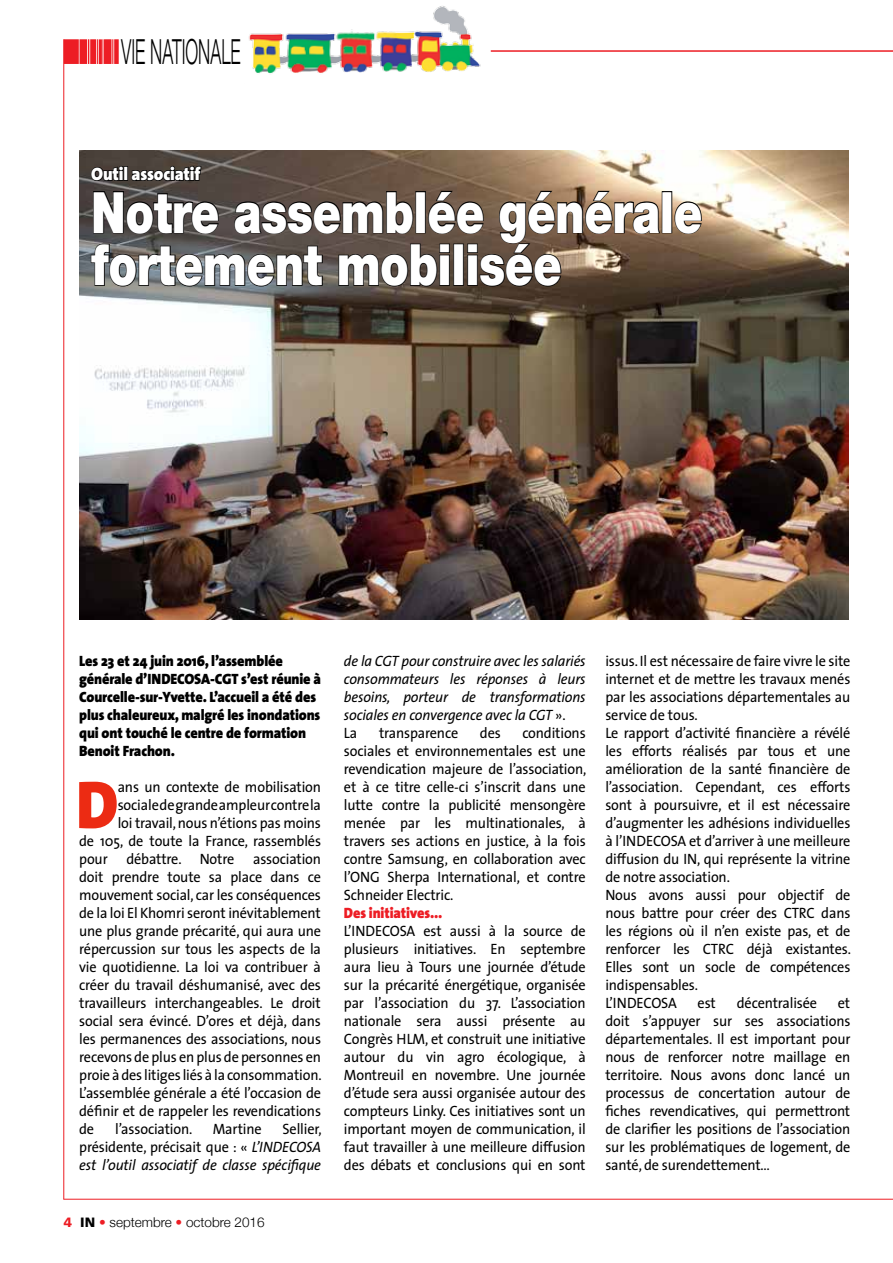
<style>
.page{position:relative;width:893px;height:1263px;background:#fff}
.page>*{position:absolute;margin:0;border:0;box-sizing:border-box;transform-origin:0 0}
.t1{font:900 68.4px "The Sans";color:#ec2b13;scale:.95 1}
.t2{font:900 57px/52.5px "Helvetica Neue";letter-spacing:-.01em;color:#fff;scale:.8 1}
.t3{font:300 34.5px "Helvetica Neue";color:#000;scale:.5 1}
.t4{font:900 18px "The Sans";letter-spacing:-.01em;color:#fff;scale:.95 1}
.t5{font:15px/18px "The Sans";letter-spacing:-.01em;color:#000;text-align:justify;scale:.95 1}
.t6{font:italic 15px/18px "The Sans";letter-spacing:-.01em;color:#000;text-align:justify;scale:.95 1}
.t7{font:900 15px/18px "The Sans";letter-spacing:-.01em;color:#000;scale:.95 1}
.t8{font:900 15px "The Sans";letter-spacing:-.01em;color:#ed1d24;scale:.95 1}
.t9{font:300 13.5px "Helvetica Neue";color:#000}
.s1{font-style:normal}
.s2{font-family:"Frutiger LT Std";font-weight:900;color:#ed1d24}
.s3{font-family:"Frutiger LT Std";font-weight:900}
.s4{color:#ed1d24}
</style>
<div class="page">
<hr style="left:63px;top:39px;width:1px;height:1160px;background:#ed1d24">
<hr style="left:63px;top:1199px;width:830px;height:1px;background:#ed1d24">
<div style="left:64px;top:39px;width:15px;height:25px;background:#ed1d24"></div>
<div style="left:80px;top:39px;width:7px;height:25px;background:#ed1d24"></div>
<svg style="left:88px;top:39px;width:1px;height:25px"></svg>
<div style="left:90px;top:39px;width:6px;height:25px;background:#ed1d24"></div>
<svg style="left:97px;top:39px;width:7px;height:25px"></svg>
<div style="left:104px;top:39px;width:8px;height:25px;background:#ed1d24"></div>
<svg style="left:112px;top:39px;width:1px;height:25px"></svg>
<div style="left:114px;top:39px;width:5px;height:25px;background:#ed1d24"></div>
<hr style="left:491px;top:50px;width:402px;height:2px;background:#ed1d24">
<img style="left:79px;top:151px;width:770px;height:468px">
<svg style="left:90px;top:166px;width:34px;height:16px"></svg>
<div style="left:119px;top:170px;width:4px;height:11px;border:2px solid #000"></div>
<div style="left:123px;top:166px;width:5px;height:15px;border:2px solid #000"></div>
<svg style="left:130px;top:165px;width:72px;height:17px"></svg>
<div style="left:662px;top:191px;width:10px;height:42px;border:2px solid #000"></div>
<svg style="left:674px;top:201px;width:29px;height:34px"></svg>
<svg style="left:90px;top:189px;width:572px;height:98px;background:#5c5047"></svg>
<img style="left:249px;top:6px;width:242px;height:68px">
<h3 class="t3" style="left:121px;top:24px;width:241px">vie nationale</h3>
<p class="t4" style="left:91px;top:159px;width:117px">Outil associatif</p>
<h2 class="t2" style="left:91px;top:186px;width:765px">Notre assemblée générale fortement mobilisée</h2>
<p class="t7" style="left:79px;top:652px;width:256px">Les 23 et 24 juin 2016, l’assemblée générale d’IN DECOSA-CGT s’est réunie à Courcelle-sur-Yvette. L’accueil a été des plus chaleureux, malgré les inondations qui ont touché le centre de formation Benoit Frachon.</p>
<h1 class="t1" style="left:76px;top:747px;width:46px">D</h1>
<p class="t5" style="left:118px;top:777px;width:216px">ans un contexte de mobilisation</p>
<p class="t5" style="left:118px;top:795px;width:216px">sociale de grande ampleur contre la</p>
<p class="t5" style="left:118px;top:813px;width:216px">loi travail, nous n’étions pas moins</p>
<p class="t5" style="left:79px;top:831px;width:256px">de 105, de toute la France, rassemblés</p>
<p class="t5" style="left:79px;top:849px;width:256px">pour débattre. Notre association</p>
<p class="t5" style="left:79px;top:867px;width:256px">doit prendre toute sa place dans ce</p>
<p class="t5" style="left:79px;top:885px;width:256px">mouvement social, car les conséquences</p>
<p class="t5" style="left:79px;top:903px;width:256px">de la loi El Khomri seront inévitablement</p>
<p class="t5" style="left:79px;top:921px;width:256px">une plus grande précarité, qui aura une</p>
<p class="t5" style="left:79px;top:939px;width:256px">répercussion sur tous les aspects de la</p>
<p class="t5" style="left:79px;top:957px;width:256px">vie quotidienne. La loi va contribuer à</p>
<p class="t5" style="left:79px;top:975px;width:256px">créer du travail déshumanisé, avec des</p>
<p class="t5" style="left:79px;top:993px;width:256px">travailleurs interchangeables. Le droit</p>
<p class="t5" style="left:79px;top:1011px;width:256px">social sera évincé. D’ores et déjà, dans</p>
<p class="t5" style="left:79px;top:1029px;width:256px">les permanences des associations, nous</p>
<p class="t5" style="left:79px;top:1047px;width:256px">recevons de plus en plus de personnes en</p>
<p class="t5" style="left:79px;top:1065px;width:257px">proie à des litiges liés à la consommation.</p>
<p class="t5" style="left:79px;top:1083px;width:256px">L’assemblée générale a été l’occasion de</p>
<p class="t5" style="left:79px;top:1101px;width:256px">définir et de rappeler les revendications</p>
<p class="t5" style="left:79px;top:1119px;width:17px">de</p>
<p class="t5" style="left:115px;top:1119px;width:83px">l’association.</p>
<p class="t5" style="left:213px;top:1119px;width:53px">Martine</p>
<p class="t6" style="left:79px;top:1119px;width:257px;text-indent:203px"><span class="s1">Sellier, présidente, précisait que : «</span> L’INDECOSA est l’outil associatif de classe spécifique</p>
<p class="t9" style="left:64px;top:1211px;width:202px"><span class="s2">4</span> <span class="s3">IN</span> <span class="s4">•</span> septembre <span class="s4">•</span> octobre 2016</p>
<p class="t6" style="left:344px;top:651px;width:256px;text-align:left">de la CGT pour construire avec les salariés consommateurs les réponses à leurs besoins, porteur de transformations sociales en convergence avec la CGT <span class="s1">».<br>La</span></p>
<p class="t5" style="left:344px;top:723px;width:257px;text-indent:179px">conditions sociales et environnementales est une revendication majeure de l’association, et à ce titre celle-ci s’inscrit dans une lutte contre la publicité mensongère menée par les multinationales, à travers ses actions en justice, à la fois contre Samsung, en collaboration avec l’ONG Sherpa International, et contre Schneider Electric.</p>
<p class="t8" style="left:344px;top:900px;width:105px">Des initiatives...</p>
<p class="t5" style="left:344px;top:921px;width:256px">L’INDECOSA est aussi à la source de plusieurs initiatives. En septembre aura lieu à Tours une journée d’étude sur la précarité énergétique, organisée par l’association du 37. L’association nationale sera aussi présente au Congrès HLM, et construit une initiative autour du vin agro écologique, à Montreuil en novembre. Une journée d’étude sera aussi organisée autour des compteurs Linky. Ces initiatives sont un important moyen de communication, il faut travailler à une meilleure diffusion des débats et conclusions qui en sont</p>
<p class="t5" style="left:379px;top:723px;width:85px">transparence</p>
<p class="t5" style="left:480px;top:723px;width:24px">des</p>
<p class="t5" style="left:605px;top:651px;width:260px;text-align:left">issus. Il est nécessaire de faire vivre le site internet et de mettre les travaux menés par les associations départementales au service de tous.<br>Le rapport d’activité financière a révélé les efforts réalisés par tous et une amélioration de la santé financière de l’association. Cependant, ces efforts sont à poursuivre, et il est nécessaire d’augmenter les adhésions individuelles à l’INDECOSA et d’arriver à une meilleure diffusion du IN, qui représente la vitrine de notre association.<br>Nous avons aussi pour objectif de nous battre pour créer des CTRC dans les régions où il n’en existe pas, et de renforcer les CTRC déjà existantes.<br>Elles sont un socle de compétences indispensables.<br>L’INDECOSA</p>
<p class="t5" style="left:698px;top:993px;width:21px">est</p>
<p class="t5" style="left:737px;top:993px;width:86px">décentralisée</p>
<p class="t5" style="left:605px;top:993px;width:259px;text-indent:232px">et doit s’appuyer sur ses associations départementales. Il est important pour nous de renforcer notre maillage en territoire. Nous avons donc lancé un processus de concertation autour de fiches revendicatives, qui permettront de clarifier les positions de l’association sur les problématiques de logement, de santé, de surendettement…</p>
</div>
